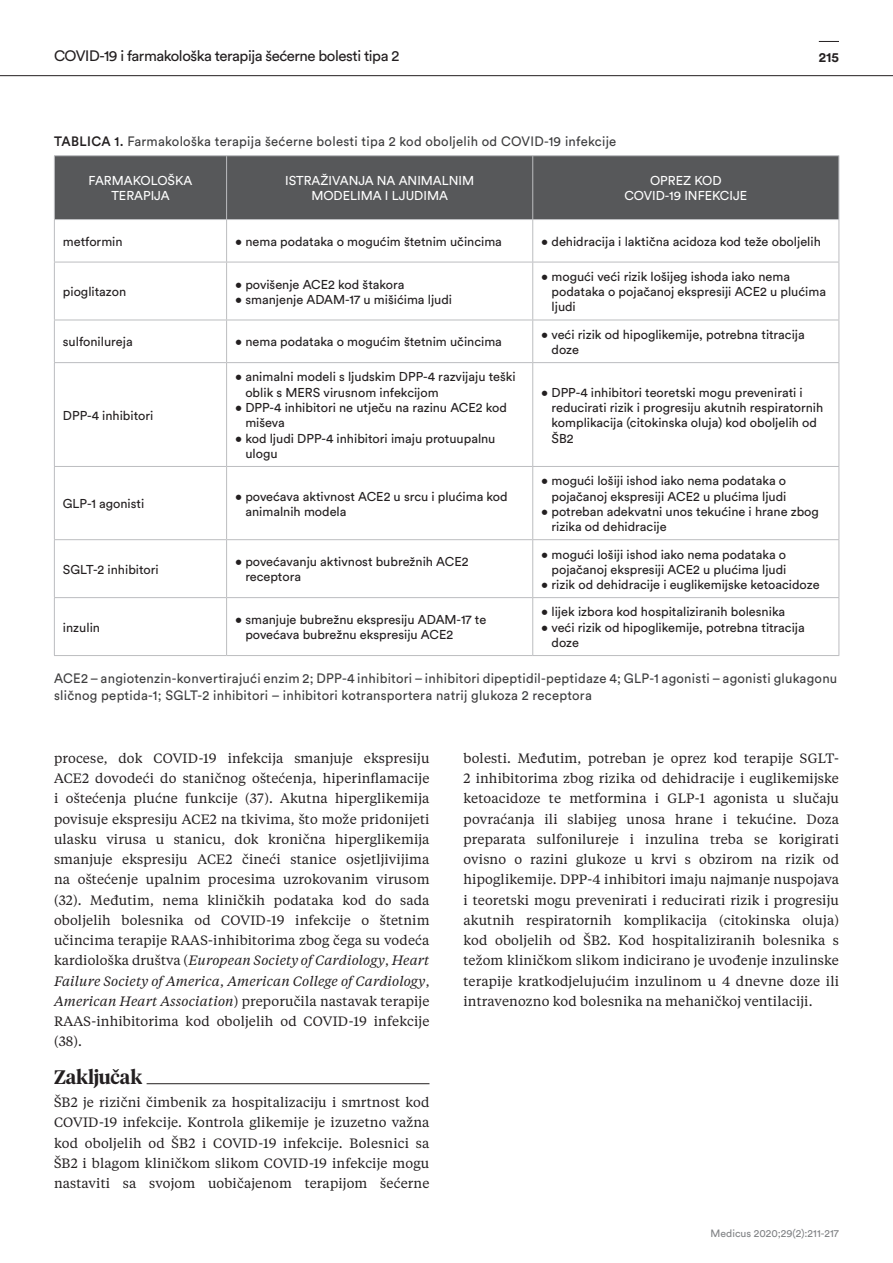
<style>
.page{position:relative;width:893px;height:1263px;background:#fff}
.page>*{position:absolute;margin:0;border:0;box-sizing:border-box;transform-origin:0 0}
.t1{font:600 19.5px "Tiempos Headline";letter-spacing:-.005em;color:#231f20}
.t2{font:15px "Circular Pro";letter-spacing:-.03em;color:#231f20}
.t3{font:13.5px/20.2px "Tiempos Headline";letter-spacing:.01em;color:#231f20;text-align:justify}
.t4{font:13.5px/16.2px "Circular Pro";letter-spacing:.02em;color:#3e3e3f}
.t5{font:700 13.5px "Circular Pro";color:#231f20}
.t6{font:12.75px/15.3px "Circular Pro";color:#231f20}
.t7{font:12.75px/15.3px "Circular Pro";color:#fff;text-align:center}
.t8{font:10.5px "Circular Pro";color:#808285}
.s1{font-weight:500;color:#231f20}
.s2{font-style:italic}
</style>
<div class="page">
<hr style="left:0;top:75px;width:893px;height:1px;background:#231f20">
<hr style="left:54px;top:1083px;width:375px;height:1px;background:#231f20">
<hr style="left:54px;top:1082px;width:93px;height:3px;background:#fff">
<svg style="left:819px;top:41px;width:20px;height:1px"></svg>
<div style="left:55px;top:156px;width:783px;height:63px;background:#57585a"></div>
<svg style="left:55px;top:220px;width:783px;height:435px"></svg>
<hr style="left:54px;top:156px;width:1px;height:63px;background:#bcbdc0">
<hr style="left:54px;top:155px;width:173px;height:1px;background:#bcbdc0">
<hr style="left:227px;top:155px;width:306px;height:1px;background:#bcbdc0">
<hr style="left:533px;top:155px;width:306px;height:1px;background:#bcbdc0">
<hr style="left:226px;top:156px;width:1px;height:63px;background:#bcbdc0">
<hr style="left:532px;top:156px;width:1px;height:63px;background:#bcbdc0">
<hr style="left:838px;top:156px;width:1px;height:63px;background:#bcbdc0">
<hr style="left:54px;top:220px;width:1px;height:42px;background:#bcbdc0">
<hr style="left:54px;top:262px;width:1px;height:58px;background:#bcbdc0">
<hr style="left:54px;top:320px;width:1px;height:42px;background:#bcbdc0">
<hr style="left:54px;top:363px;width:1px;height:103px;background:#bcbdc0">
<hr style="left:54px;top:467px;width:1px;height:72px;background:#bcbdc0">
<hr style="left:54px;top:540px;width:1px;height:57px;background:#bcbdc0">
<hr style="left:54px;top:598px;width:1px;height:57px;background:#bcbdc0">
<hr style="left:54px;top:219px;width:173px;height:1px;background:#bcbdc0">
<hr style="left:227px;top:219px;width:306px;height:1px;background:#bcbdc0">
<hr style="left:226px;top:220px;width:1px;height:42px;background:#bcbdc0">
<hr style="left:532px;top:220px;width:1px;height:42px;background:#bcbdc0">
<hr style="left:838px;top:220px;width:1px;height:42px;background:#bcbdc0">
<hr style="left:226px;top:262px;width:1px;height:58px;background:#bcbdc0">
<hr style="left:532px;top:262px;width:1px;height:58px;background:#bcbdc0">
<hr style="left:838px;top:262px;width:1px;height:58px;background:#bcbdc0">
<hr style="left:226px;top:320px;width:1px;height:42px;background:#bcbdc0">
<hr style="left:532px;top:320px;width:1px;height:42px;background:#bcbdc0">
<hr style="left:838px;top:320px;width:1px;height:42px;background:#bcbdc0">
<hr style="left:226px;top:363px;width:1px;height:103px;background:#bcbdc0">
<hr style="left:532px;top:363px;width:1px;height:103px;background:#bcbdc0">
<hr style="left:838px;top:363px;width:1px;height:103px;background:#bcbdc0">
<hr style="left:226px;top:467px;width:1px;height:72px;background:#bcbdc0">
<hr style="left:532px;top:467px;width:1px;height:72px;background:#bcbdc0">
<hr style="left:838px;top:467px;width:1px;height:72px;background:#bcbdc0">
<hr style="left:226px;top:540px;width:1px;height:57px;background:#bcbdc0">
<hr style="left:532px;top:540px;width:1px;height:57px;background:#bcbdc0">
<hr style="left:838px;top:540px;width:1px;height:57px;background:#bcbdc0">
<hr style="left:226px;top:598px;width:1px;height:57px;background:#bcbdc0">
<hr style="left:532px;top:598px;width:1px;height:57px;background:#bcbdc0">
<hr style="left:838px;top:598px;width:1px;height:57px;background:#bcbdc0">
<hr style="left:533px;top:219px;width:306px;height:1px;background:#bcbdc0">
<hr style="left:54px;top:262px;width:173px;height:1px;background:#bcbdc0">
<hr style="left:227px;top:262px;width:306px;height:1px;background:#bcbdc0">
<hr style="left:533px;top:262px;width:306px;height:1px;background:#bcbdc0">
<hr style="left:54px;top:320px;width:173px;height:1px;background:#bcbdc0">
<hr style="left:227px;top:320px;width:306px;height:1px;background:#bcbdc0">
<hr style="left:533px;top:320px;width:306px;height:1px;background:#bcbdc0">
<hr style="left:54px;top:362px;width:173px;height:1px;background:#bcbdc0">
<hr style="left:227px;top:362px;width:306px;height:1px;background:#bcbdc0">
<hr style="left:533px;top:362px;width:306px;height:1px;background:#bcbdc0">
<hr style="left:54px;top:466px;width:173px;height:1px;background:#bcbdc0">
<hr style="left:227px;top:466px;width:306px;height:1px;background:#bcbdc0">
<hr style="left:533px;top:466px;width:306px;height:1px;background:#bcbdc0">
<hr style="left:54px;top:539px;width:173px;height:1px;background:#bcbdc0">
<hr style="left:227px;top:539px;width:306px;height:1px;background:#bcbdc0">
<hr style="left:533px;top:539px;width:306px;height:1px;background:#bcbdc0">
<hr style="left:54px;top:597px;width:173px;height:1px;background:#bcbdc0">
<hr style="left:227px;top:597px;width:306px;height:1px;background:#bcbdc0">
<hr style="left:533px;top:597px;width:306px;height:1px;background:#bcbdc0">
<hr style="left:54px;top:655px;width:173px;height:1px;background:#bcbdc0">
<hr style="left:227px;top:655px;width:306px;height:1px;background:#bcbdc0">
<hr style="left:533px;top:655px;width:306px;height:1px;background:#bcbdc0">
<p class="t2" style="left:54px;top:46px;width:347px">COVID-19 i farmakološka terapija šećerne bolesti tipa 2</p>
<p class="t4" style="left:54px;top:132px;width:564px"><span class="s1">TABLICA 1.</span> Farmakološka terapija šećerne bolesti tipa 2 kod oboljelih od COVID-19 infekcije</p>
<p class="t5" style="left:819px;top:47px;width:22px">215</p>
<p class="t7" style="left:89px;top:172px;width:105px">FARMAKOLOŠKA<br>TERAPIJA</p>
<p class="t7" style="left:285px;top:172px;width:191px">ISTRAŽIVANJA NA ANIMALNIM<br>MODELIMA I LJUDIMA</p>
<p class="t7" style="left:624px;top:172px;width:124px">OPREZ KOD<br>COVID-19 INFEKCIJE</p>
<p class="t6" style="left:63px;top:233px;width:61px">metformin</p>
<p class="t6" style="left:235px;top:233px;width:268px">• nema podataka o mogućim štetnim učincima</p>
<p class="t6" style="left:541px;top:233px;width:281px">• dehidracija i laktična acidoza kod teže oboljelih</p>
<p class="t6" style="left:63px;top:283px;width:65px">pioglitazon</p>
<p class="t6" style="left:551px;top:268px;width:276px;text-indent:-10px">• mogući veći rizik lošijeg ishoda iako nema podataka o pojačanoj ekspresiji ACE2 u plućima ljudi</p>
<p class="t6" style="left:235px;top:276px;width:171px">• povišenje ACE2 kod štakora</p>
<p class="t6" style="left:235px;top:291px;width:219px">• smanjenje ADAM-17 u mišićima ljudi</p>
<p class="t6" style="left:63px;top:334px;width:71px">sulfonilureja</p>
<p class="t6" style="left:235px;top:334px;width:268px">• nema podataka o mogućim štetnim učincima</p>
<p class="t6" style="left:551px;top:326px;width:255px;text-indent:-10px">• veći rizik od hipoglikemije, potrebna titracija doze</p>
<p class="t6" style="left:63px;top:407px;width:92px">DPP-4 inhibitori</p>
<p class="t6" style="left:245px;top:369px;width:272px;text-indent:-10px">• animalni modeli s ljudskim DPP-4 razvijaju teški oblik s MERS virusnom infekcijom</p>
<p class="t6" style="left:245px;top:399px;width:263px;text-indent:-10px">• DPP-4 inhibitori ne utječu na razinu ACE2 kod miševa</p>
<p class="t6" style="left:245px;top:430px;width:252px;text-indent:-10px">• kod ljudi DPP-4 inhibitori imaju protuupalnu ulogu</p>
<p class="t6" style="left:63px;top:495px;width:83px">GLP-1 agonisti</p>
<p class="t6" style="left:245px;top:488px;width:264px;text-indent:-10px">• povećava aktivnost ACE2 u srcu i plućima kod animalnih modela</p>
<p class="t6" style="left:551px;top:384px;width:273px;text-indent:-10px">• DPP-4 inhibitori teoretski mogu prevenirati i reducirati rizik i progresiju akutnih respiratornih komplikacija (citokinska oluja) kod oboljelih od ŠB2</p>
<p class="t6" style="left:541px;top:473px;width:247px;text-align:right">• mogući lošiji ishod iako nema podataka o pojačanoj ekspresiji ACE2 u plućima ljudi</p>
<p class="t6" style="left:551px;top:503px;width:269px;text-indent:-10px">• potreban adekvatni unos tekućine i hrane zbog rizika od dehidracije</p>
<p class="t6" style="left:63px;top:561px;width:97px">SGLT-2 inhibitori</p>
<p class="t6" style="left:245px;top:553px;width:225px;text-indent:-10px">• povećavanju aktivnost bubrežnih ACE2 receptora</p>
<p class="t6" style="left:541px;top:546px;width:247px;text-align:right">• mogući lošiji ishod iako nema podataka o pojačanoj ekspresiji ACE2 u plućima ljudi</p>
<p class="t6" style="left:541px;top:576px;width:280px">• rizik od dehidracije i euglikemijske ketoacidoze</p>
<p class="t6" style="left:63px;top:619px;width:39px">inzulin</p>
<p class="t6" style="left:245px;top:611px;width:242px;text-indent:-10px">• smanjuje bubrežnu ekspresiju ADAM-17 te povećava bubrežnu ekspresiju ACE2</p>
<p class="t6" style="left:541px;top:604px;width:245px">• lijek izbora kod hospitaliziranih bolesnika</p>
<p class="t6" style="left:551px;top:619px;width:255px;text-indent:-10px">• veći rizik od hipoglikemije, potrebna titracija doze</p>
<p class="t4" style="left:54px;top:670px;width:785px">ACE2 – angiotenzin-konvertirajući enzim 2; DPP-4 inhibitori – inhibitori dipeptidil-peptidaze 4; GLP-1 agonisti – agonisti glukagonu sličnog peptida-1; SGLT-2 inhibitori – inhibitori kotransportera natrij glukoza 2 receptora</p>
<p class="t3" style="left:54px;top:747px;width:377px">procese, dok COVID-19 infekcija smanjuje ekspresiju ACE2 dovodeći do staničnog oštećenja, hiperinflamacije i oštećenja plućne funkcije (37). Akutna hiperglikemija povisuje ekspresiju ACE2 na tkivima, što može pridonijeti ulasku virusa u stanicu, dok kronična hiperglikemija smanjuje ekspresiju ACE2 čineći stanice osjetljivijima na oštećenje upalnim procesima uzrokovanim virusom (32). Međutim, nema kliničkih podataka kod do sada oboljelih bolesnika od COVID-19 infekcije o štetnim učincima terapije RAAS-inhibitorima zbog čega su vodeća kardiološka društva (<span class="s2">European Society of Cardiology</span>, <span class="s2">Heart Failure Society of America</span>, <span class="s2">American College of Cardiology</span>, <span class="s2">American Heart Association</span>) preporučila nastavak terapije RAAS-inhibitorima kod oboljelih od COVID-19 infekcije (38).</p>
<h1 class="t1" style="left:54px;top:1063px;width:90px">Zaključak</h1>
<p class="t3" style="left:54px;top:1092px;width:377px">ŠB2 je rizični čimbenik za hospitalizaciju i smrtnost kod COVID-19 infekcije. Kontrola glikemije je izuzetno važna kod oboljelih od ŠB2 i COVID-19 infekcije. Bolesnici sa ŠB2 i blagom kliničkom slikom COVID-19 infekcije mogu nastaviti sa svojom uobičajenom terapijom šećerne</p>
<p class="t3" style="left:463px;top:747px;width:377px">bolesti. Međutim, potreban je oprez kod terapije SGLT-2 inhibitorima zbog rizika od dehidracije i euglikemijske ketoacidoze te metformina i GLP-1 agonista u slučaju povraćanja ili slabijeg unosa hrane i tekućine. Doza preparata sulfonilureje i inzulina treba se korigirati ovisno o razini glukoze u krvi s obzirom na rizik od hipoglikemije. DPP-4 inhibitori imaju najmanje nuspojava i teoretski mogu prevenirati i reducirati rizik i progresiju akutnih respiratornih komplikacija (citokinska oluja) kod oboljelih od ŠB2. Kod hospitaliziranih bolesnika s težom kliničkom slikom indicirano je uvođenje inzulinske terapije kratkodjelujućim inzulinom u 4 dnevne doze ili intravenozno kod bolesnika na mehaničkoj ventilaciji.</p>
<p class="t8" style="left:711px;top:1227px;width:130px">Medicus 2020;29(2):211-217</p>
</div>
